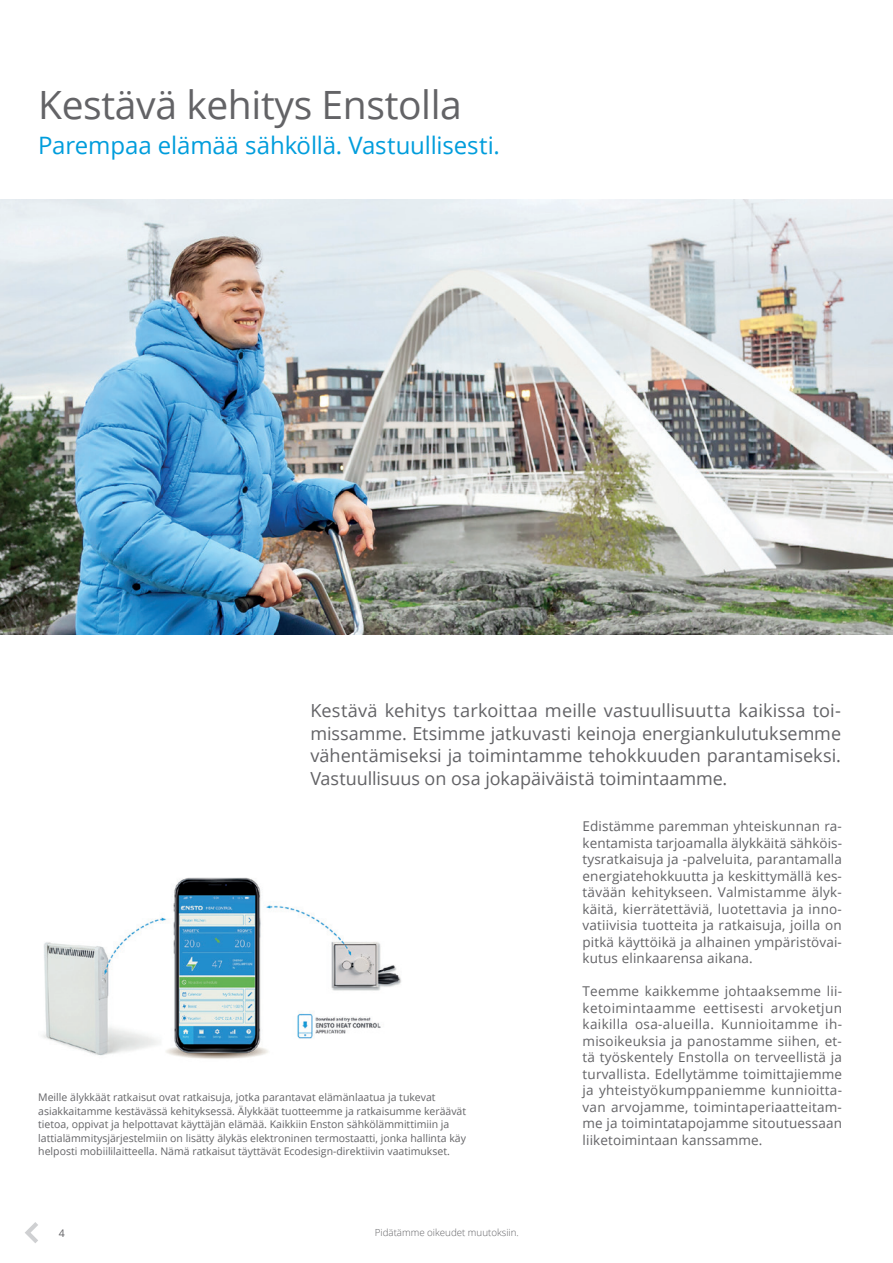
<style>
.page{position:relative;width:893px;height:1263px;background:#fff}
.page>*{position:absolute;margin:0;border:0;box-sizing:border-box;transform-origin:0 0}
.t1{font:39px "Open Sans";letter-spacing:-.01em;color:#636366}
.t2{font:24px "Open Sans";letter-spacing:-.005em;color:#009ddc}
.t3{font:18px/22.5px "Open Sans";letter-spacing:-.005em;color:#636366;text-align:justify}
.t4{font:13.5px/16.5px "Open Sans";letter-spacing:.01em;color:#636366;text-align:justify}
.t5{font:10.5px/13.5px "Open Sans";color:#636366}
.t6{font:300 9.75px "Open Sans";color:#636366}
</style>
<div class="page">
<svg style="left:25px;top:1222px;width:13px;height:21px"></svg>
<img style="left:0;top:199px;width:893px;height:436px">
<img style="left:43px;top:877px;width:358px;height:182px">
<h1 class="t1" style="left:38px;top:78px;width:425px">Kestävä kehitys Enstolla</h1>
<h2 class="t2" style="left:38px;top:128px;width:463px">Parempaa elämää sähköllä. Vastuullisesti.</h2>
<p class="t3" style="left:310px;top:699px;width:532px">Kestävä kehitys tarkoittaa meille vastuullisuutta kaikissa toi&shy;missamme. Etsimme jatkuvasti keinoja energiankulutuksemme vähentämiseksi ja toimintamme tehokkuuden parantamiseksi.<br>Vastuullisuus on osa jokapäiväistä toimintaamme.</p>
<p class="t4" style="left:583px;top:817px;width:261px">Edistämme paremman yhteiskunnan ra&shy;kentamista tarjoamalla älykkäitä sähköis&shy;tysratkaisuja ja -palveluita, parantamalla energiatehokkuutta ja keskittymällä kes&shy;tävään kehitykseen. Valmistamme älyk&shy;käitä, kierrätettäviä, luotettavia ja inno&shy;vatiivisia tuotteita ja ratkaisuja, joilla on pitkä käyttöikä ja alhainen ympäristövai&shy;kutus elinkaarensa aikana.</p>
<p class="t4" style="left:583px;top:982px;width:261px">Teemme kaikkemme johtaaksemme lii&shy;ketoimintaamme eettisesti arvoketjun kaikilla osa-alueilla. Kunnioitamme ih&shy;misoikeuksia ja panostamme siihen, et&shy;tä työskentely Enstolla on terveellistä ja turvallista. Edellytämme toimittajiemme ja yhteistyökumppaniemme kunnioitta&shy;van arvojamme, toimintaperiaatteitam&shy;me ja toimintatapojamme sitoutuessaan liiketoimintaan kanssamme.</p>
<p class="t5" style="left:38px;top:1090px;width:429px">Meille älykkäät ratkaisut ovat ratkaisuja, jotka parantavat elämänlaatua ja tukevat asiakkaitamme kestävässä kehityksessä. Älykkäät tuotteemme ja ratkaisumme keräävät tietoa, oppivat ja helpottavat käyttäjän elämää. Kaikkiin Enston sähkölämmittimiin ja lattialämmitysjärjestelmiin on lisätty älykäs elektroninen termostaatti, jonka hallinta käy helposti mobiililaitteella. Nämä ratkaisut täyttävät Ecodesign-direktiivin vaatimukset.</p>
<p class="t5" style="left:59px;top:1226px;width:8px">4</p>
<p class="t6" style="left:375px;top:1226px;width:145px">Pidätämme oikeudet muutoksiin.</p>
</div>
